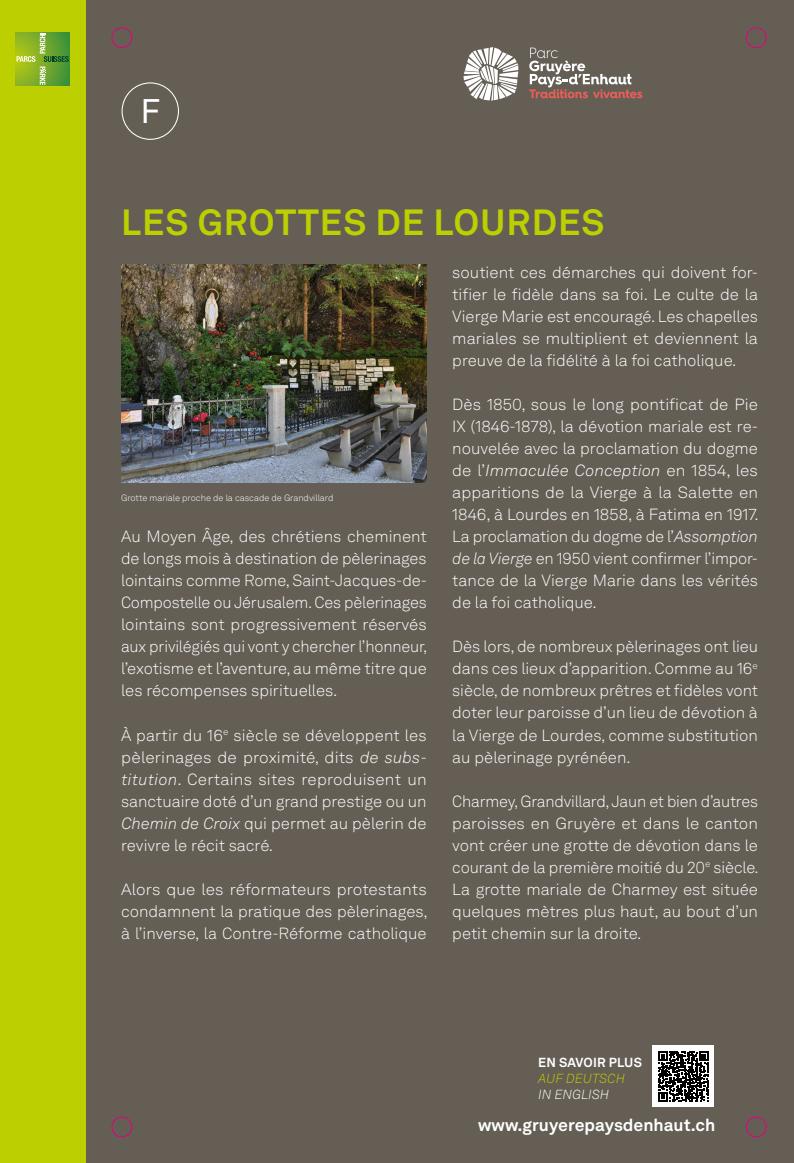
<style>
.page{position:relative;width:794px;height:1163px;background:#fff}
.page>*{position:absolute;margin:0;border:0;box-sizing:border-box;transform-origin:0 0}
.t1{font:700 36px "Akkurat LL";letter-spacing:.02em;color:#bccf00}
.t2{font:33.8px "Akkurat LL";color:#fff}
.t3{font:700 17px "Akkurat LL";color:#fff}
.t4{font:300 16px/22px "Akkurat LL";color:#fff;text-align:justify}
.t5{font:300 16px/22px "Akkurat LL";color:#fff;text-align:justify;scale:1.04 1}
.t6{font:700 13px "Akkurat LL";letter-spacing:.01em;color:#fff}
.t7{font:italic 300 13px "Akkurat LL";letter-spacing:.01em;color:#bccf00}
.t8{font:italic 300 13px "Akkurat LL";letter-spacing:.01em;color:#fff}
.t9{font:300 9px "Akkurat LL";color:#fff}
.s1{font-style:italic}
</style>
<div class="page">
<div style="left:0;top:0;width:794px;height:1162px;background:#645e55"></div>
<div style="left:0;top:0;width:85px;height:1162px;background:#bccf00"></div>
<svg style="left:16px;top:32px;width:53px;height:54px"></svg>
<svg style="left:17px;top:33px;width:52px;height:52px;background:#7aac39"></svg>
<div style="left:122px;top:82px;width:57px;height:58px;border:1px solid #fff;border-radius:50%"></div>
<div style="left:653px;top:1045px;width:61px;height:61px;background:#fff"></div>
<svg style="left:658px;top:1051px;width:50px;height:50px"></svg>
<img style="left:121px;top:264px;width:306px;height:219px">
<svg style="left:463px;top:47px;width:55px;height:54px"></svg>
<svg style="left:529px;top:48px;width:113px;height:50px"></svg>
<div style="left:111px;top:1116px;width:21px;height:21px;border:1px solid #e6007d;border-radius:50%"></div>
<div style="left:111px;top:27px;width:21px;height:21px;border:1px solid #e6007d;border-radius:50%"></div>
<div style="left:746px;top:1116px;width:20px;height:21px;border:1px solid #e6007d;border-radius:50%"></div>
<div style="left:746px;top:27px;width:20px;height:21px;border:1px solid #e6007d;border-radius:50%"></div>
<h2 class="t2" style="left:140px;top:86px;width:22px">F</h2>
<h1 class="t1" style="left:121px;top:194px;width:485px">LES GROTTES DE LOURDES</h1>
<p class="t9" style="left:121px;top:491px;width:214px">Grotte mariale proche de la cascade de Grandvillard</p>
<p class="t4" style="left:121px;top:525px;width:308px">Au Moyen Âge, des chrétiens cheminent de longs mois à destination de pèlerinages lointains comme Rome, Saint-Jacques-de-Compostelle ou Jérusalem. Ces pèlerinages lointains sont progressivement réservés aux privilégiés qui vont y chercher l’honneur, l’exotisme et l’aventure, au même titre que les récompenses spirituelles.</p>
<p class="t4" style="left:121px;top:723px;width:307px">À partir du 16<sup>e</sup> siècle se développent les pèlerinages de proximité, dits <span class="s1">de subs&shy;titution</span>. Certains sites reproduisent un sanctuaire doté d’un grand prestige ou un <span class="s1">Chemin de Croix</span> qui permet au pèlerin de revivre le récit sacré.</p>
<p class="t5" style="left:121px;top:877px;width:296px">Alors que les réformateurs protestants condamnent la pratique des pèlerinages, à l’inverse, la Contre-Réforme catholique</p>
<p class="t4" style="left:452px;top:261px;width:307px">soutient ces démarches qui doivent for&shy;tifier le fidèle dans sa foi. Le culte de la Vierge Marie est encouragé. Les chapelles mariales se multiplient et deviennent la preuve de la fidélité à la foi catholique.</p>
<p class="t4" style="left:452px;top:393px;width:308px">Dès 1850, sous le long pontificat de Pie IX (1846-1878), la dévotion mariale est re&shy;nouvelée avec la proclamation du dogme de l’<span class="s1">Immaculée Conception</span> en 1854, les apparitions de la Vierge à la Salette en 1846, à Lourdes en 1858, à Fatima en 1917.<br>La proclamation du dogme de l’<span class="s1">Assomption de la Vierge</span> en 1950 vient confirmer l’impor&shy;tance de la Vierge Marie dans les vérités de la foi catholique.</p>
<p class="t4" style="left:452px;top:635px;width:307px">Dès lors, de nombreux pèlerinages ont lieu dans ces lieux d’apparition. Comme au 16<sup>e </sup>siècle, de nombreux prêtres et fidèles vont doter leur paroisse d’un lieu de dévotion à la Vierge de Lourdes, comme substitution au pèlerinage pyrénéen.</p>
<p class="t4" style="left:452px;top:789px;width:308px">Charmey, Grandvillard, Jaun et bien d’autres paroisses en Gruyère et dans le canton vont créer une grotte de dévotion dans le courant de la première moitié du 20<sup>e</sup> siècle.<br>La grotte mariale de Charmey est située quelques mètres plus haut, au bout d’un petit chemin sur la droite.</p>
<p class="t6" style="left:538px;top:1052px;width:105px">EN SAVOIR PLUS</p>
<p class="t7" style="left:538px;top:1069px;width:88px">AUF DEUTSCH</p>
<p class="t8" style="left:538px;top:1085px;width:72px">IN ENGLISH</p>
<p class="t3" style="left:478px;top:1112px;width:238px">www.gruyerepaysdenhaut.ch</p>
</div>
